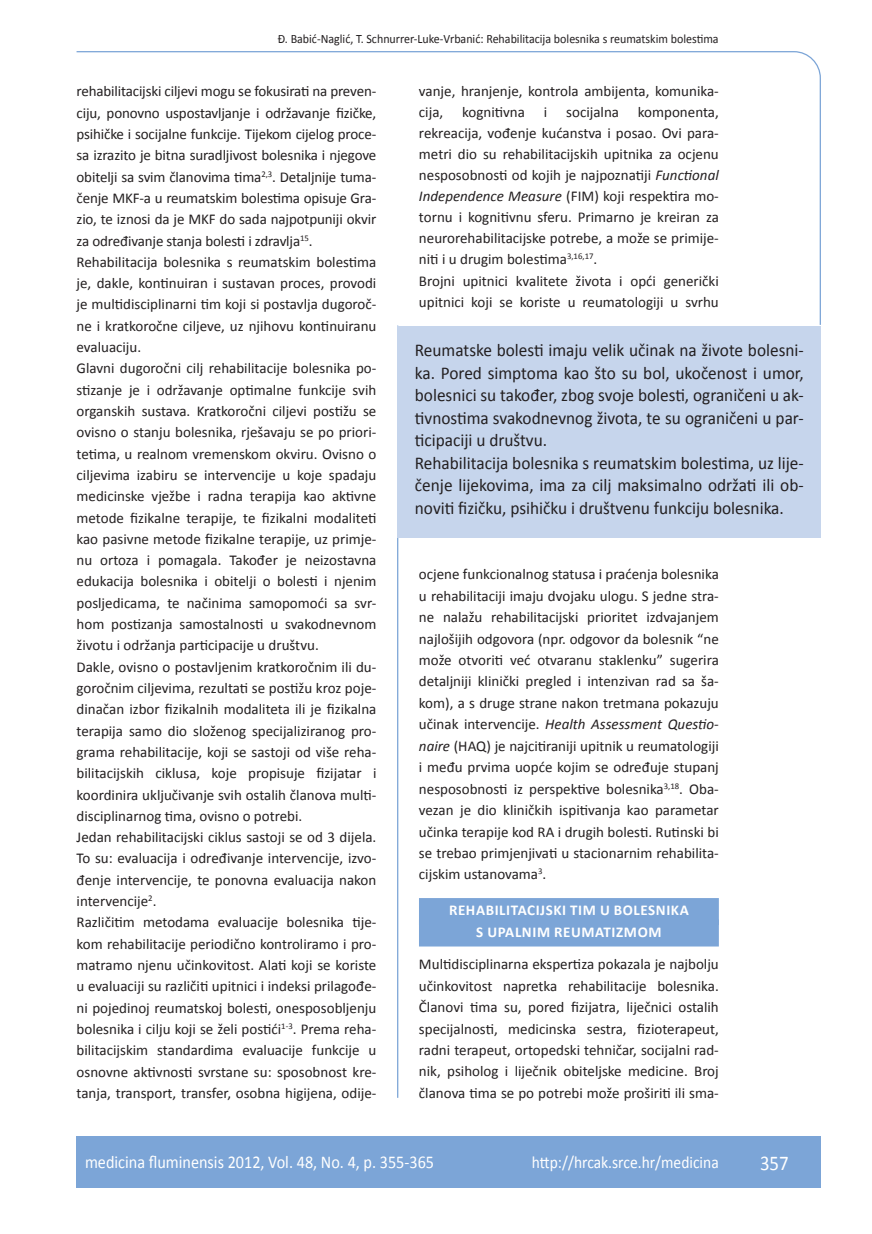
<style>
.page{position:relative;width:872px;height:1234px;background:#fff}
.page>*{position:absolute;margin:0;border:0;box-sizing:border-box;transform-origin:0 0}
.t1{font:21px "Calibri";color:#fff;scale:.9 1}
.anterfile{font:18px/22.5px "Calibri";color:#231f20;text-align:justify;scale:.96 1}
.t2{font:18px "Calibri";color:#fff;scale:.9 1}
.t3{font:17.25px "Calibri";color:#fff;scale:.9 1}
.osnovni_tekst{font:15px/21.3px "Calibri";color:#231f20;text-align:justify}
.naslov_ruler{font:700 15px "Calibri";letter-spacing:.04em;color:#fff}
.glava{font:12.75px "Calibri";color:#231f20;scale:.94 1}
.s1{font-style:italic}
</style>
<div class="page">
<svg style="left:76px;top:51px;width:745px;height:274px"></svg>
<hr style="left:397px;top:325px;width:1px;height:772px;background:#7ca5d7">
<div style="left:77px;top:1135px;width:744px;height:51px;background:#7ca5d7"></div>
<div style="left:398px;top:325px;width:423px;height:212px;background:#c6d5ec"></div>
<div style="left:419px;top:897px;width:300px;height:27px;background:#7ca5d7"></div>
<div style="left:419px;top:919px;width:300px;height:27px;background:#7ca5d7"></div>
<p class="glava" style="left:278px;top:30px;width:470px">Đ. Babić-Naglić, T. Schnurrer-Luke-Vrbanić: Rehabilitacija bolesnika s reumatskim bolestima</p>
<p class="osnovni_tekst" style="left:77px;top:80px;width:301px">rehabilitacijski ciljevi mogu se fokusirati na preven&shy;ciju, ponovno uspostavljanje i održavanje fizičke, psihičke i socijalne funkcije. Tijekom cijelog proce&shy;sa izrazito je bitna suradljivost bolesnika i njegove obitelji sa svim članovima tima<sup>2,3</sup>. Detaljnije tuma&shy;čenje MKF-a u reumatskim bolestima opisuje Gra&shy;zio, te iznosi da je MKF do sada najpotpuniji okvir za određivanje stanja bolesti i zdravlja<sup>15</sup>.</p>
<p class="osnovni_tekst" style="left:77px;top:250px;width:301px">Rehabilitacija bolesnika s reumatskim bolestima je, dakle, kontinuiran i sustavan proces, provodi je multidisciplinarni tim koji si postavlja dugoroč&shy;ne i kratkoročne ciljeve, uz njihovu kontinuiranu evaluaciju.</p>
<p class="osnovni_tekst" style="left:77px;top:357px;width:301px">Glavni dugoročni cilj rehabilitacije bolesnika po&shy;stizanje je i održavanje optimalne funkcije svih organskih sustava. Kratkoročni ciljevi postižu se ovisno o stanju bolesnika, rješavaju se po priori&shy;tetima, u realnom vremenskom okviru. Ovisno o ciljevima izabiru se intervencije u koje spadaju medicinske vježbe i radna terapija kao aktivne metode fizikalne terapije, te fizikalni modaliteti kao pasivne metode fizikalne terapije, uz primje&shy;nu ortoza i pomagala. Također je neizostavna edukacija bolesnika i obitelji o bolesti i njenim posljedicama, te načinima samopomoći sa svr&shy;hom postizanja samostalnosti u svakodnevnom životu i održanja participacije u društvu.</p>
<p class="osnovni_tekst" style="left:77px;top:655px;width:301px">Dakle, ovisno o postavljenim kratkoročnim ili du&shy;goročnim ciljevima, rezultati se postižu kroz poje&shy;dinačan izbor fizikalnih modaliteta ili je fizikalna terapija samo dio složenog specijaliziranog pro&shy;grama rehabilitacije, koji se sastoji od više reha&shy;bilitacijskih ciklusa, koje propisuje fizijatar i koordinira uključivanje svih ostalih članova multi&shy;disciplinarnog tima, ovisno o potrebi.</p>
<p class="osnovni_tekst" style="left:77px;top:825px;width:301px">Jedan rehabilitacijski ciklus sastoji se od 3 dijela.<br>To su: evaluacija i određivanje intervencije, izvo&shy;đenje intervencije, te ponovna evaluacija nakon intervencije<sup>2</sup>.</p>
<p class="osnovni_tekst" style="left:77px;top:910px;width:301px">Različitim metodama evaluacije bolesnika tije&shy;kom rehabilitacije periodično kontroliramo i pro&shy;matramo njenu učinkovitost. Alati koji se koriste u evaluaciji su različiti upitnici i indeksi prilagođe&shy;ni pojedinoj reumatskoj bolesti, onesposobljenju bolesnika i cilju koji se želi postići<sup>1-3</sup>. Prema reha&shy;bilitacijskim standardima evaluacije funkcije u osnovne aktivnosti svrstane su: sposobnost kre&shy;tanja, transport, transfer, osobna higijena, odije-</p>
<p class="osnovni_tekst" style="left:419px;top:80px;width:301px">vanje, hranjenje, kontrola ambijenta, komunika&shy;cija,</p>
<p class="osnovni_tekst" style="left:419px;top:101px;width:301px;text-indent:219px">komponenta, rekreacija, vođenje kućanstva i posao. Ovi para&shy;metri dio su rehabilitacijskih upitnika za ocjenu nesposobnosti od kojih je najpoznatiji <span class="s1">Functional Independence Measure</span> (FIM) koji respektira mo&shy;tornu i kognitivnu sferu. Primarno je kreiran za neurorehabilitacijske potrebe, a može se primije&shy;niti i u drugim bolestima<sup>3,16,17</sup>.</p>
<p class="osnovni_tekst" style="left:419px;top:269px;width:301px">Brojni upitnici kvalitete života i opći generički upitnici koji se koriste u reumatologiji u svrhu</p>
<p class="anterfile" style="left:415px;top:338px;width:407px">Reumatske bolesti imaju velik učinak na živote bolesni&shy;ka. Pored simptoma kao što su bol, ukočenost i umor, bolesnici su također, zbog svoje bolesti, ograničeni u ak&shy;tivnostima svakodnevnog života, te su ograničeni u par&shy;ticipaciji u društvu.</p>
<p class="anterfile" style="left:415px;top:450px;width:407px">Rehabilitacija bolesnika s reumatskim bolestima, uz lije&shy;čenje lijekovima, ima za cilj maksimalno održati ili ob&shy;noviti fizičku, psihičku i društvenu funkciju bolesnika.</p>
<p class="osnovni_tekst" style="left:462px;top:101px;width:64px">kognitivna</p>
<p class="osnovni_tekst" style="left:544px;top:101px;width:5px">i</p>
<p class="osnovni_tekst" style="left:566px;top:101px;width:54px">socijalna</p>
<p class="osnovni_tekst" style="left:419px;top:562px;width:301px">ocjene funkcionalnog statusa i praćenja bolesnika u rehabilitaciji imaju dvojaku ulogu. S jedne stra&shy;ne nalažu rehabilitacijski prioritet izdvajanjem najlošijih odgovora (npr. odgovor da bolesnik “ne može otvoriti već otvaranu staklenku” sugerira detaljniji klinički pregled i intenzivan rad sa ša&shy;kom), a s druge strane nakon tretmana pokazuju učinak intervencije. <span class="s1">Health Assessment Questio&shy;naire</span> (HAQ) je najcitiraniji upitnik u reumatologiji i među prvima uopće kojim se određuje stupanj nesposobnosti iz perspektive bolesnika<sup>3,18</sup>. Oba&shy;vezan je dio kliničkih ispitivanja kao parametar učinka terapije kod RA i drugih bolesti. Rutinski bi se trebao primjenjivati u stacionarnim rehabilita&shy;cijskim ustanovama<sup>3</sup>.</p>
<p class="naslov_ruler" style="left:449px;top:900px;width:241px">REHABILITACIJSKI TIM U BOLESNIKA</p>
<p class="naslov_ruler" style="left:476px;top:922px;width:187px">S UPALNIM REUMATIZMOM</p>
<p class="osnovni_tekst" style="left:419px;top:952px;width:301px">Multidisciplinarna ekspertiza pokazala je najbolju učinkovitost napretka rehabilitacije bolesnika.<br>Članovi tima su, pored fizijatra, liječnici ostalih specijalnosti, medicinska sestra, fizioterapeut, radni terapeut, ortopedski tehničar, socijalni rad&shy;nik, psiholog i liječnik obiteljske medicine. Broj članova tima se po potrebi može proširiti ili sma-</p>
<p class="t2" style="left:85px;top:1150px;width:389px">medicina fluminensis 2012, Vol. 48, No. 4, p. 355-365</p>
<p class="t3" style="left:532px;top:1151px;width:209px">http://hrcak.srce.hr/medicina</p>
<p class="t1" style="left:760px;top:1149px;width:33px">357</p>
</div>
